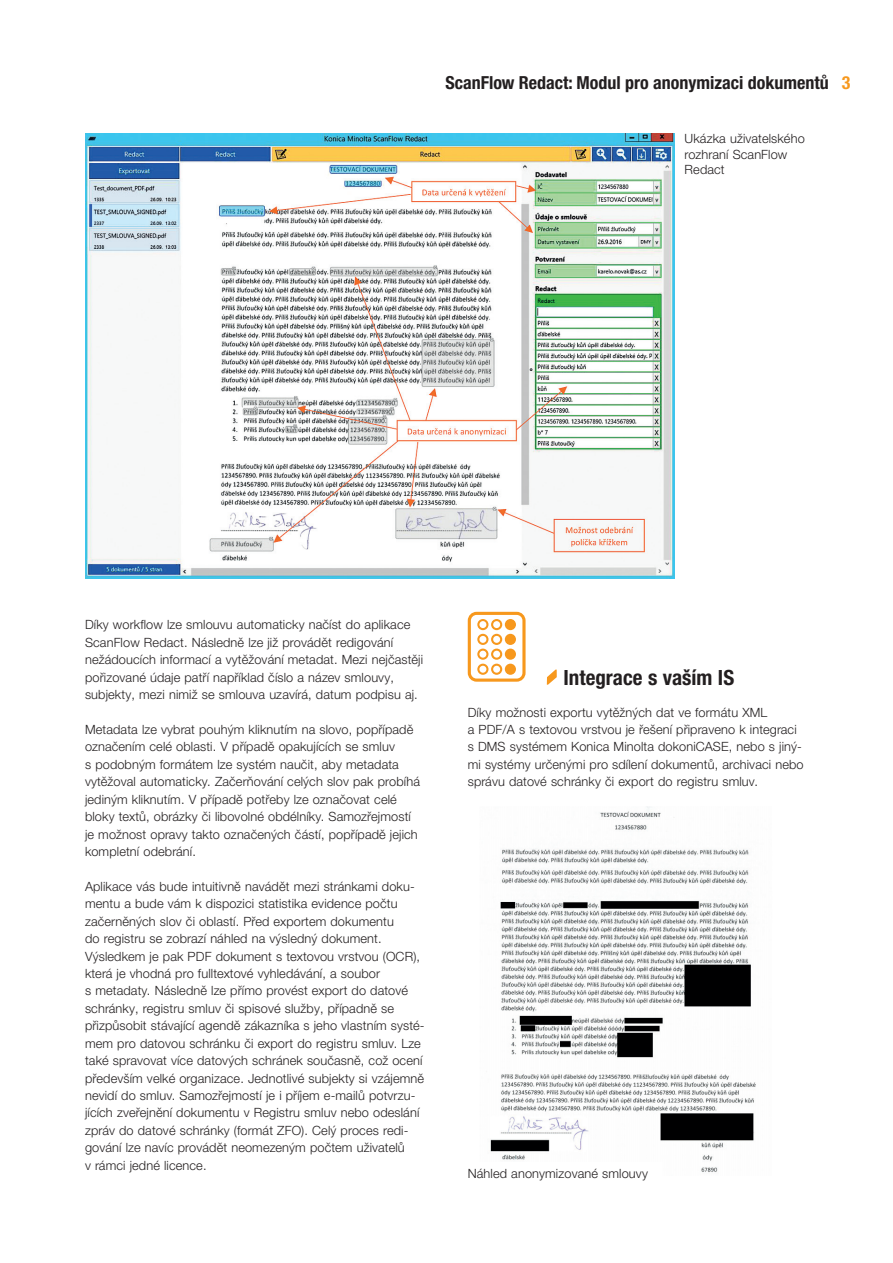
<style>
.page{position:relative;width:893px;height:1263px;background:#fff}
.page>*{position:absolute;margin:0;border:0;box-sizing:border-box;transform-origin:0 0}
.t1{font:700 condensed 21px "Helvetica Neue LTW1 G";color:#231f20}
.t2{font:700 condensed 18px "Helvetica Neue LTW1 G";color:#231f20}
.t3{font:300 12.75px/17.4px "Helvetica Neue LTW1 G";letter-spacing:.01em;color:#231f20}
.s1{color:#f7981d}
</style>
<div class="page">
<svg style="left:468px;top:612px;width:58px;height:70px"></svg>
<div style="left:505px;top:664px;width:11px;height:11px;background:#f7981d;border-radius:50%"></div>
<svg style="left:547px;top:670px;width:10px;height:15px"></svg>
<img style="left:85px;top:134px;width:589px;height:445px">
<img style="left:490px;top:806px;width:266px;height:366px">
<h2 class="t2" style="left:445px;top:72px;width:406px">ScanFlow Redact: Modul pro anonymizaci dokumentů <span class="s1">3</span></h2>
<p class="t3" style="left:685px;top:131px;width:122px;line-height:15.3px">Ukázka uživatelského rozhraní ScanFlow<br>Redact</p>
<p class="t3" style="left:85px;top:616px;width:340px">Díky workflow lze smlouvu automaticky načíst do aplikace ScanFlow Redact. Následně lze již provádět redigování nežádoucích informací a vytěžování metadat. Mezi nejčastěji pořizované údaje patří například číslo a název smlouvy, subjekty, mezi nimiž se smlouva uzavírá, datum podpisu aj.</p>
<p class="t3" style="left:85px;top:721px;width:336px">Metadata lze vybrat pouhým kliknutím na slovo, popřípadě označením celé oblasti. V případě opakujících se smluv<br>s podobným formátem lze systém naučit, aby metadata vytěžoval automaticky. Začerňování celých slov pak probíhá jediným kliknutím. V případě potřeby lze označovat celé bloky textů, obrázky či libovolné obdélníky. Samozřejmostí je možnost opravy takto označených částí, popřípadě jejich kompletní odebrání.</p>
<p class="t3" style="left:85px;top:877px;width:341px">Aplikace vás bude intuitivně navádět mezi stránkami doku&shy;mentu a bude vám k dispozici statistika evidence počtu začerněných slov či oblastí. Před exportem dokumentu<br>do registru se zobrazí náhled na výsledný dokument.<br>Výsledkem je pak PDF dokument s textovou vrstvou (OCR), která je vhodná pro fulltextové vyhledávání, a soubor<br>s metadaty. Následně lze přímo provést export do datové schránky, registru smluv či spisové služby, případně se přizpůsobit stávající agendě zákazníka s jeho vlastním systé&shy;mem pro datovou schránku či export do registru smluv. Lze také spravovat více datových schránek současně, což ocení především velké organizace. Jednotlivé subjekty si vzájemně nevidí do smluv. Samozřejmostí je i příjem e-mailů potvrzu&shy;jících zveřejnění dokumentu v Registru smluv nebo odeslání zpráv do datové schránky (formát ZFO). Celý proces redi&shy;gování lze navíc provádět neomezeným počtem uživatelů<br>v rámci jedné licence.</p>
<h1 class="t1" style="left:564px;top:665px;width:172px">Integrace s vaším IS</h1>
<p class="t3" style="left:468px;top:703px;width:337px">Díky možnosti exportu vytěžných dat ve formátu XML<br>a PDF/A s textovou vrstvou je řešení připraveno k integraci s DMS systémem Konica Minolta dokoniCASE, nebo s jiný&shy;mi systémy určenými pro sdílení dokumentů, archivaci nebo správu datové schránky či export do registru smluv.</p>
<p class="t3" style="left:468px;top:1165px;width:182px">Náhled anonymizované smlouvy</p>
</div>
